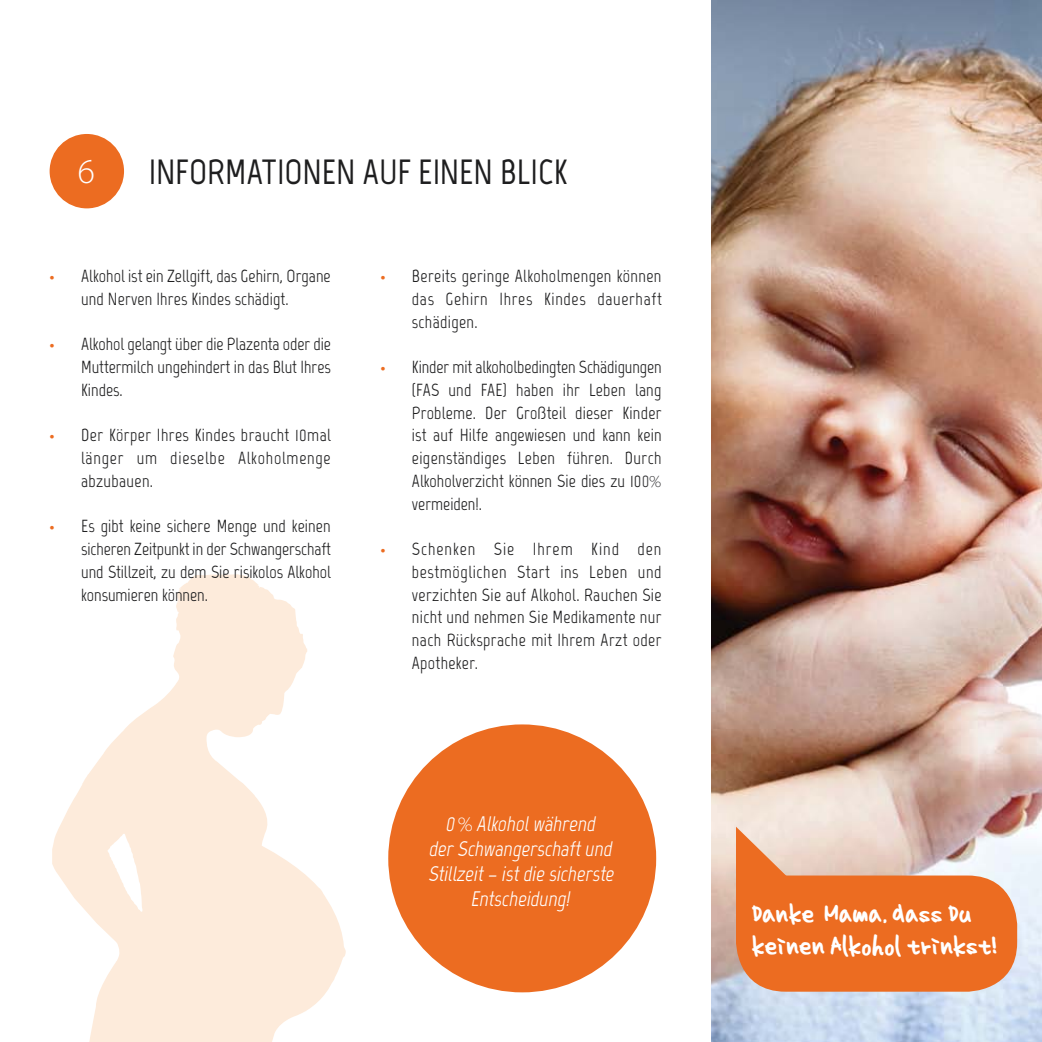
<style>
.page{position:relative;width:1042px;height:1042px;background:#fff}
.page>*{position:absolute;margin:0;border:0;box-sizing:border-box;transform-origin:0 0}
.t1{font:35px/31.5px "homework";letter-spacing:.015em;color:#fff}
.t2{font:700 35px "Marvel";color:#1e1e1f}
.t3{font:300 35px "Myriad Pro";color:#fff}
.t4{font:italic 21px/25.2px "Marvel";color:#fff;text-align:center}
.t5{font:17.5px/22.8px "Marvel";letter-spacing:.01em;color:#1e1e1f;text-align:justify}
.s1{color:#ec6c21}
.s2{color:#313133}
.s3{font-family:"Helvetica Neue LT Pro";font-weight:100;font-size:15.75px;color:#313133}
.s4{font-family:"Helvetica Neue LT Pro";font-weight:100;font-style:normal;font-size:19.25px}
</style>
<div class="page">
<svg style="left:52px;top:574px;width:294px;height:468px;fill:#fdebdb"></svg>
<div style="left:388px;top:724px;width:268px;height:268px;background:#ec6c21;border-radius:50%"></div>
<img style="left:711px;top:0;width:331px;height:1042px">
<div style="left:50px;top:134px;width:74px;height:74px;background:#ec6c21;border-radius:50%"></div>
<div style="left:736px;top:875px;width:281px;height:116px;background:#ec6c21;border-radius:50px"></div>
<svg style="left:736px;top:826px;width:52px;height:92px"></svg>
<h1 class="t3" style="left:78px;top:150px;width:19px">6</h1>
<h1 class="t2" style="left:149px;top:151px;width:420px">INFORMATIONEN AUF EINEN BLICK</h1>
<p class="t5" style="left:81px;top:265px;width:251px;text-indent:-32px"><span class="s1">•</span> Alkohol ist ein Zellgift, das Gehirn, Organe und N erven Ihres Kindes schädigt.</p>
<p class="t5" style="left:81px;top:333px;width:251px;text-indent:-32px"><span class="s1">•</span> Alkohol gelangt über die Plazenta oder die M uttermilch ungehindert in das Blut Ihres Kindes.</p>
<p class="t5" style="left:81px;top:424px;width:251px;text-indent:-32px"><span class="s1">•</span> Der Körper Ihres Kindes braucht 10mal länger um dieselbe Alkoholmenge abzubauen.</p>
<p class="t5" style="left:81px;top:515px;width:251px;text-indent:-32px"><span class="s1">•</span> Es gibt keine sichere Menge und keinen sicheren Zeitpunkt in der Schwangerschaft und Stillzeit, zu dem Sie risikolos Alkohol konsumieren können.</p>
<p class="t5" style="left:412px;top:265px;width:251px;text-indent:-32px"><span class="s1">•</span> Bereits geringe Alkoholmengen können das Gehirn Ihres Kindes dauerhaft schädigen.</p>
<p class="t5" style="left:412px;top:356px;width:251px;text-indent:-31px"><span class="s1">•</span> Kinder mit alkoholbedingten Schädigungen (FAS und FAE) haben ihr Leben lang Probleme. Der Großteil dieser Kinder ist auf H ilfe angewiesen und kann kein eigenständiges Leben führen. Durch Alkoholverzicht können Sie dies zu 10<span class="s2">0</span><span class="s3">% </span>vermeiden!.</p>
<p class="t5" style="left:412px;top:538px;width:251px;text-indent:-32px"><span class="s1">•</span> Schenken Sie Ihrem Kind den bestmöglichen Start ins Leben und verzichten Sie auf Alkohol. Rauchen Sie nicht und nehmen Sie Medikamente nur nach Rücksprache mit Ihrem Arzt oder Apotheker.</p>
<p class="t4" style="left:429px;top:811px;width:187px">0<span class="s4">%</span> Alkohol während<br>der Schwangerschaft und<br>Stillzeit – ist die sicherste<br>Entscheidung!</p>
<h1 class="t1" style="left:751px;top:900px;width:246px">Danke Mama,dass Du keinenAlkoholtrinkst!</h1>
</div>
